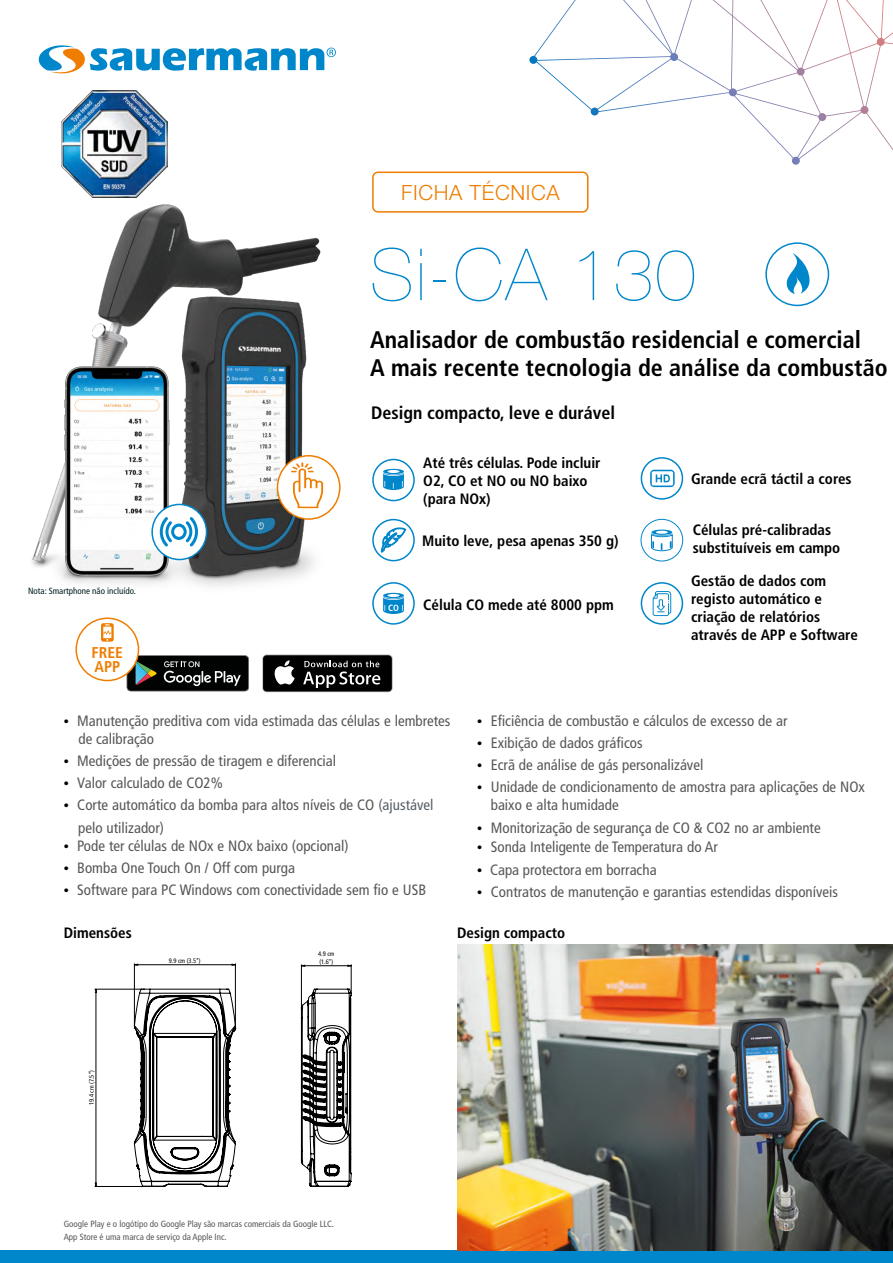
<style>
.page{position:relative;width:893px;height:1263px;background:#fff}
.page>*{position:absolute;margin:0;border:0;box-sizing:border-box;transform-origin:0 0}
.t1{font:200 72px "Helvetica Neue LT Std";letter-spacing:.03em;color:#0086ca}
.t2{font:700 condensed 24px/28.8px "Frutiger LT Std";color:#000}
.t3{font:300 21px "Helvetica Neue LT Std";letter-spacing:.03em;color:#ef7d00}
.t4{font:700 condensed 18px "Frutiger LT Std";color:#000}
.t5{font:700 condensed 15.6px/14.4px "Frutiger LT Std";color:#ef7d00}
.t6{font:condensed 15px/18px "Frutiger LT Std";color:#575756}
.t7{font:700 condensed 15px/18px "Frutiger LT Std";color:#000}
.t8{font:condensed 9px/12.6px "Frutiger LT Std";color:#575756}
.t9{font:condensed 9px "Frutiger LT Std";color:#021f1f}
.t10{font:700 condensed 9px "Frutiger LT Std";color:#fff}
.t11{font:condensed 6.45px/7.8px "Frutiger LT Std";color:#000}
.s1{font-family:"Myriad Pro";font-stretch:normal;font-size:18px;color:#000}
.s2{color:#576067}
</style>
<div class="page">
<svg style="left:38px;top:45px;width:298px;height:29px"></svg>
<svg style="left:529px;top:0;width:364px;height:165px"></svg>
<div style="left:0;top:1251px;width:893px;height:12px;background:#0086ca"></div>
<svg style="left:126px;top:655px;width:123px;height:36px;background:#282b29"></svg>
<svg style="left:262px;top:654px;width:131px;height:38px;background:#373737"></svg>
<div style="left:372px;top:459px;width:43px;height:42px;border:2px solid #0086ca;border-radius:50%"></div>
<svg style="left:383px;top:469px;width:21px;height:21px"></svg>
<div style="left:372px;top:582px;width:43px;height:43px;border:2px solid #0086ca;border-radius:50%"></div>
<svg style="left:383px;top:593px;width:21px;height:21px"></svg>
<div style="left:641px;top:457px;width:42px;height:43px;border:2px solid #0086ca;border-radius:50%"></div>
<svg style="left:650px;top:470px;width:25px;height:17px"></svg>
<hr style="left:95px;top:989px;width:47px;height:1px;background:#000">
<hr style="left:95px;top:1186px;width:47px;height:1px;background:#000">
<hr style="left:134px;top:964px;width:1px;height:61px;background:#000">
<hr style="left:235px;top:964px;width:1px;height:61px;background:#000">
<svg style="left:95px;top:990px;width:2px;height:196px"></svg>
<svg style="left:135px;top:964px;width:100px;height:1px"></svg>
<svg style="left:134px;top:989px;width:102px;height:198px"></svg>
<svg style="left:301px;top:965px;width:51px;height:222px"></svg>
<svg style="left:641px;top:583px;width:41px;height:41px"></svg>
<div style="left:641px;top:582px;width:42px;height:43px;border:2px solid #0086ca;border-radius:50%"></div>
<svg style="left:653px;top:591px;width:18px;height:25px"></svg>
<div style="left:76px;top:618px;width:63px;height:62px;background:#fff;border-radius:50%"></div>
<div style="left:75px;top:617px;width:64px;height:64px;border:2px solid #ef7d00;border-radius:50%"></div>
<svg style="left:101px;top:623px;width:13px;height:19px"></svg>
<div style="left:372px;top:519px;width:43px;height:42px;border:2px solid #0086ca;border-radius:50%"></div>
<svg style="left:381px;top:527px;width:25px;height:26px"></svg>
<div style="left:765px;top:242px;width:64px;height:64px;border:2px solid #0086ca;border-radius:50%"></div>
<svg style="left:787px;top:253px;width:22px;height:41px"></svg>
<div style="left:641px;top:519px;width:42px;height:42px;border:1px solid #0086ca;border-radius:50%"></div>
<svg style="left:651px;top:530px;width:22px;height:22px"></svg>
<div style="left:372px;top:172px;width:216px;height:41px;border:2px solid #ef7d00;border-radius:5px"></div>
<img style="left:32px;top:204px;width:308px;height:383px">
<div style="left:152px;top:504px;width:55px;height:55px;background:#fff;border-radius:50%"></div>
<div style="left:151px;top:504px;width:56px;height:56px;border:2px solid #0086ca;border-radius:50%"></div>
<svg style="left:160px;top:517px;width:38px;height:30px"></svg>
<div style="left:277px;top:456px;width:63px;height:63px;background:#fff;border-radius:50%"></div>
<div style="left:277px;top:455px;width:64px;height:65px;border:2px solid #ef7d00;border-radius:50%"></div>
<svg style="left:291px;top:462px;width:32px;height:46px"></svg>
<img style="left:457px;top:944px;width:436px;height:306px">
<img style="left:61px;top:91px;width:107px;height:107px">
<h3 class="t3" style="left:401px;top:180px;width:160px">FICHA TÉCNICA</h3>
<h1 class="t1" style="left:370px;top:233px;width:327px">Si-CA 130</h1>
<h2 class="t2" style="left:370px;top:325px;width:519px">Analisador de combustão residencial e comercial<br>A mais recente tecnologia de análise da combustão</h2>
<p class="t4" style="left:371px;top:402px;width:245px">Design compacto, leve e durável</p>
<p class="t9" style="left:28px;top:586px;width:109px">Nota: Smartphone não incluído.</p>
<p class="t5" style="left:92px;top:645px;width:33px">FREE<br>APP</p>
<p class="t10" style="left:388px;top:603px;width:12px">CO</p>
<p class="t7" style="left:423px;top:453px;width:179px">Até três células. Pode incluir<br>O2, CO et NO ou NO baixo (para NOx)</p>
<p class="t7" style="left:422px;top:532px;width:198px">Muito leve, pesa apenas 350 g)</p>
<p class="t7" style="left:423px;top:595px;width:192px">Célula CO mede até 8000 ppm</p>
<p class="t7" style="left:691px;top:470px;width:162px">Grande ecrã táctil a cores</p>
<p class="t7" style="left:693px;top:520px;width:149px">Células pré-calibradas substituíveis em campo</p>
<p class="t7" style="left:691px;top:572px;width:168px">Gestão de dados com registo automático e criação de relatórios através de APP e Software</p>
<p class="t6" style="left:79px;top:711px;width:373px;text-indent:-15px"><span class="s1">•</span> Manutenção preditiva com vida estimada das células e lembretes de calibração</p>
<p class="t6" style="left:64px;top:752px;width:274px"><span class="s1">•</span> Medições de pressão de tiragem e diferencial</p>
<p class="t6" style="left:64px;top:774px;width:161px"><span class="s1">•</span> Valor calculado de CO2%</p>
<p class="t6" style="left:78px;top:794px;width:357px;line-height:22.2px;text-indent:-14px"><span class="s1">•</span> Corte automático da bomba para altos níveis de CO <span class="s2">(ajustável </span>pelo utilizador)</p>
<p class="t6" style="left:64px;top:836px;width:286px"><span class="s1">•</span> Pode ter células de NOx e NOx baixo (opcional)</p>
<p class="t6" style="left:64px;top:859px;width:233px"><span class="s1">•</span> Bomba One Touch On / Off com purga</p>
<p class="t6" style="left:64px;top:881px;width:364px"><span class="s1">•</span> Software para PC Windows com conectividade sem fio e USB</p>
<p class="t6" style="left:477px;top:711px;width:312px"><span class="s1">•</span> Eficiência de combustão e cálculos de excesso de ar</p>
<p class="t6" style="left:477px;top:734px;width:167px"><span class="s1">•</span> Exibição de dados gráficos</p>
<p class="t6" style="left:477px;top:756px;width:228px"><span class="s1">•</span> Ecrã de análise de gás personalizável</p>
<p class="t6" style="left:491px;top:778px;width:376px;text-indent:-14px"><span class="s1">•</span> Unidade de condicionamento de amostra para aplicações de NOx baixo e alta humidade</p>
<p class="t6" style="left:477px;top:818px;width:345px"><span class="s1">•</span> Monitorização de segurança de CO &amp; CO2 no ar ambiente</p>
<p class="t6" style="left:477px;top:838px;width:242px"><span class="s1">•</span> Sonda Inteligente de Temperatura do Ar</p>
<p class="t6" style="left:477px;top:860px;width:181px"><span class="s1">•</span> Capa protectora em borracha</p>
<p class="t6" style="left:477px;top:883px;width:362px"><span class="s1">•</span> Contratos de manutenção e garantias estendidas disponíveis</p>
<p class="t7" style="left:64px;top:924px;width:70px">Dimensões</p>
<p class="t11" style="left:169px;top:957px;width:33px">9.9 cm (3.5’’)</p>
<p class="t11" style="left:318px;top:950px;width:18px">4.9 cm (1.6’’)</p>
<p class="t7" style="left:457px;top:924px;width:110px">Design compacto</p>
<p class="t11" style="left:88px;top:1105px;width:36px;rotate:-90deg">19.4 cm (7.5’’)</p>
<p class="t8" style="left:64px;top:1218px;width:272px">Google Play e o logótipo do Google Play são marcas comerciais da Google LLC.<br>App Store é uma marca de serviço da Apple Inc.</p>
</div>
